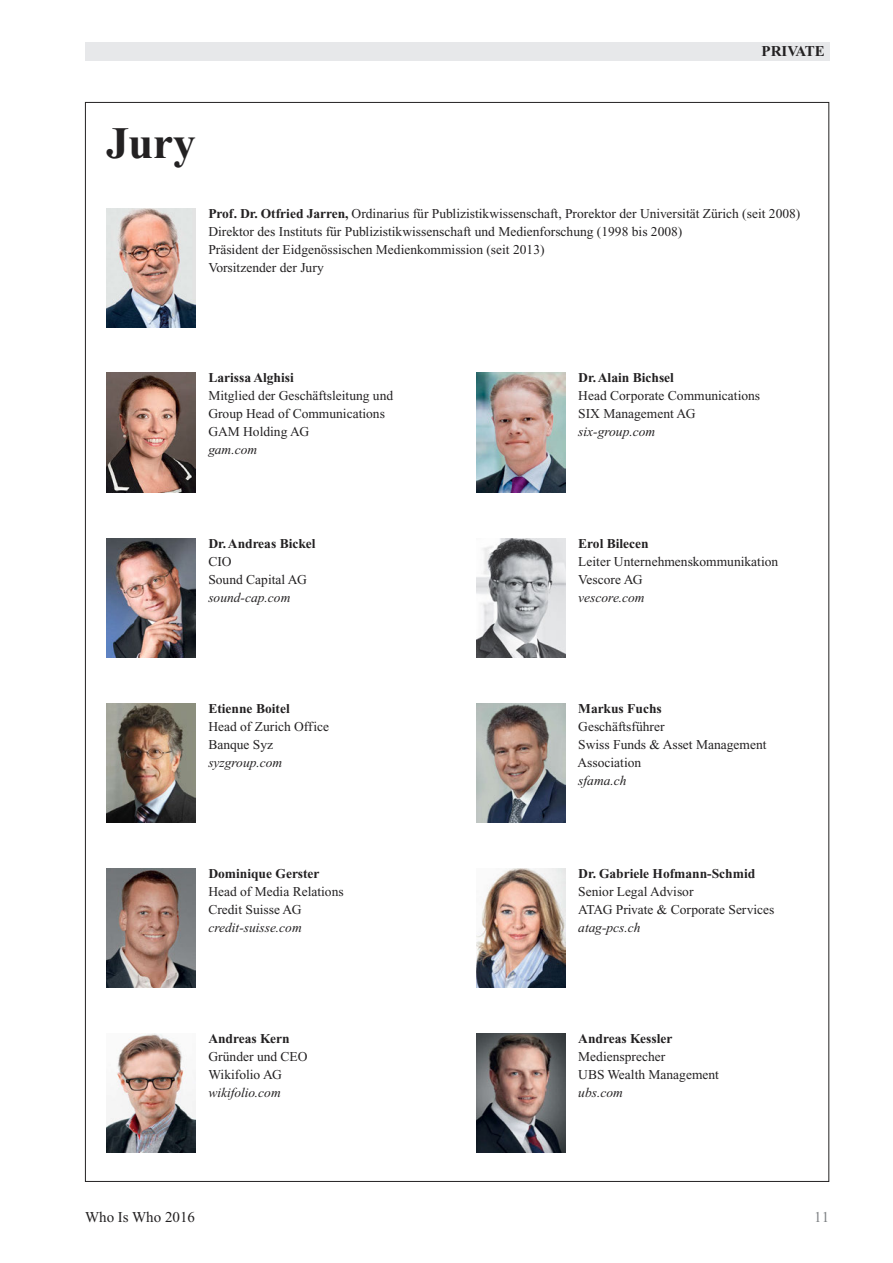
<style>
.page{position:relative;width:893px;height:1263px;background:#fff}
.page>*{position:absolute;margin:0;border:0;box-sizing:border-box;transform-origin:0 0}
.t1{font:700 45px "Times New Roman PS Std";color:#232122}
.t2{font:15px "Times New Roman PS Std";color:#232122}
.t3{font:700 15px "Times New Roman PS Std";color:#232122}
.t4{font:15px "Times New Roman PS Std";color:#7f8285}
.t5{font:13.5px/18px "Times New Roman PS Std";color:#232122}
.t6{font:700 13.5px "Times New Roman PS Std";color:#232122}
.t7{font:italic 13.5px "Times New Roman PS Std";color:#232122}
.s1{font-weight:700}
</style>
<div class="page">
<div style="left:85px;top:43px;width:744px;height:18px;background:#e7e8ea"></div>
<img style="left:106px;top:208px;width:90px;height:119px">
<img style="left:106px;top:373px;width:90px;height:119px">
<img style="left:106px;top:538px;width:90px;height:119px">
<img style="left:476px;top:373px;width:90px;height:119px">
<img style="left:476px;top:869px;width:90px;height:119px">
<img style="left:476px;top:1033px;width:90px;height:119px">
<img style="left:106px;top:1033px;width:90px;height:119px">
<img style="left:476px;top:538px;width:90px;height:119px">
<img style="left:106px;top:704px;width:90px;height:119px">
<img style="left:106px;top:869px;width:90px;height:119px">
<img style="left:476px;top:704px;width:90px;height:119px">
<p class="t3" style="left:762px;top:46px;width:65px">PrIvate</p>
<h1 class="t1" style="left:106px;top:128px;width:91px">Jury</h1>
<p class="t5" style="left:208px;top:206px;width:594px"><span class="s1">Prof. Dr. Otfried Jarren,</span> Ordinarius für Publizistikwissenschaft, Prorektor der Universität Zürich (seit 2008)<br>Direktor des Instituts für Publizistik wissenschaft und Medien forschung (1998 bis 2008)<br>Präsident der Eidgenössischen Medienkommission (seit 2013)<br>Vorsitzender der Jury</p>
<p class="t6" style="left:208px;top:373px;width:87px">Larissa alghisi</p>
<p class="t5" style="left:208px;top:388px;width:186px">Mitglied der Geschäftsleitung und<br>Group Head of Communications<br>GAM Holding AG</p>
<p class="t7" style="left:208px;top:445px;width:50px">gam.com</p>
<p class="t6" style="left:208px;top:539px;width:109px">Dr. andreas Bickel</p>
<p class="t5" style="left:208px;top:553px;width:100px">CIO<br>Sound Capital AG</p>
<p class="t7" style="left:208px;top:592px;width:84px">sound-cap.com</p>
<p class="t6" style="left:578px;top:373px;width:97px">Dr. alain Bichsel</p>
<p class="t5" style="left:578px;top:388px;width:183px">Head Corporate Communications<br>SIX Management AG</p>
<p class="t7" style="left:578px;top:427px;width:79px">six-group.com</p>
<p class="t6" style="left:578px;top:539px;width:72px">erol Bilecen</p>
<p class="t5" style="left:578px;top:553px;width:201px">Leiter Unternehmenskommunikation<br>Vescore AG</p>
<p class="t7" style="left:578px;top:592px;width:68px">vescore.com</p>
<p class="t6" style="left:208px;top:704px;width:83px">etienne Boitel</p>
<p class="t5" style="left:208px;top:719px;width:122px">Head of Zurich Office<br>Banque Syz</p>
<p class="t7" style="left:208px;top:758px;width:76px">syzgroup.com</p>
<p class="t6" style="left:208px;top:869px;width:113px">Dominique Gerster</p>
<p class="t5" style="left:208px;top:884px;width:137px">Head of Media Relations<br>Credit Suisse AG</p>
<p class="t7" style="left:208px;top:923px;width:95px">credit-suisse.com</p>
<p class="t6" style="left:208px;top:1034px;width:83px">andreas Kern</p>
<p class="t5" style="left:208px;top:1048px;width:101px">Gründer und CEO<br>Wikifolio AG</p>
<p class="t7" style="left:208px;top:1087px;width:74px">wikifolio.com</p>
<p class="t6" style="left:578px;top:704px;width:85px">Markus Fuchs</p>
<p class="t5" style="left:578px;top:719px;width:190px">Geschäftsführer<br>Swiss Funds &amp; Asset Management<br>Association</p>
<p class="t7" style="left:578px;top:776px;width:50px">sfama.ch</p>
<p class="t6" style="left:578px;top:869px;width:178px">Dr. Gabriele Hofmann-Schmid</p>
<p class="t5" style="left:578px;top:884px;width:198px">Senior Legal Advisor<br>ATAG Private &amp; Corporate Services</p>
<p class="t7" style="left:578px;top:923px;width:64px">atag-pcs.ch</p>
<p class="t6" style="left:578px;top:1034px;width:96px">andreas Kessler</p>
<p class="t5" style="left:578px;top:1048px;width:142px">Mediensprecher<br>UBS Wealth Management</p>
<p class="t7" style="left:578px;top:1087px;width:46px">ubs.com</p>
<p class="t2" style="left:85px;top:1212px;width:111px">Who Is Who 2016</p>
<p class="t4" style="left:814px;top:1212px;width:16px">11</p>
</div>
